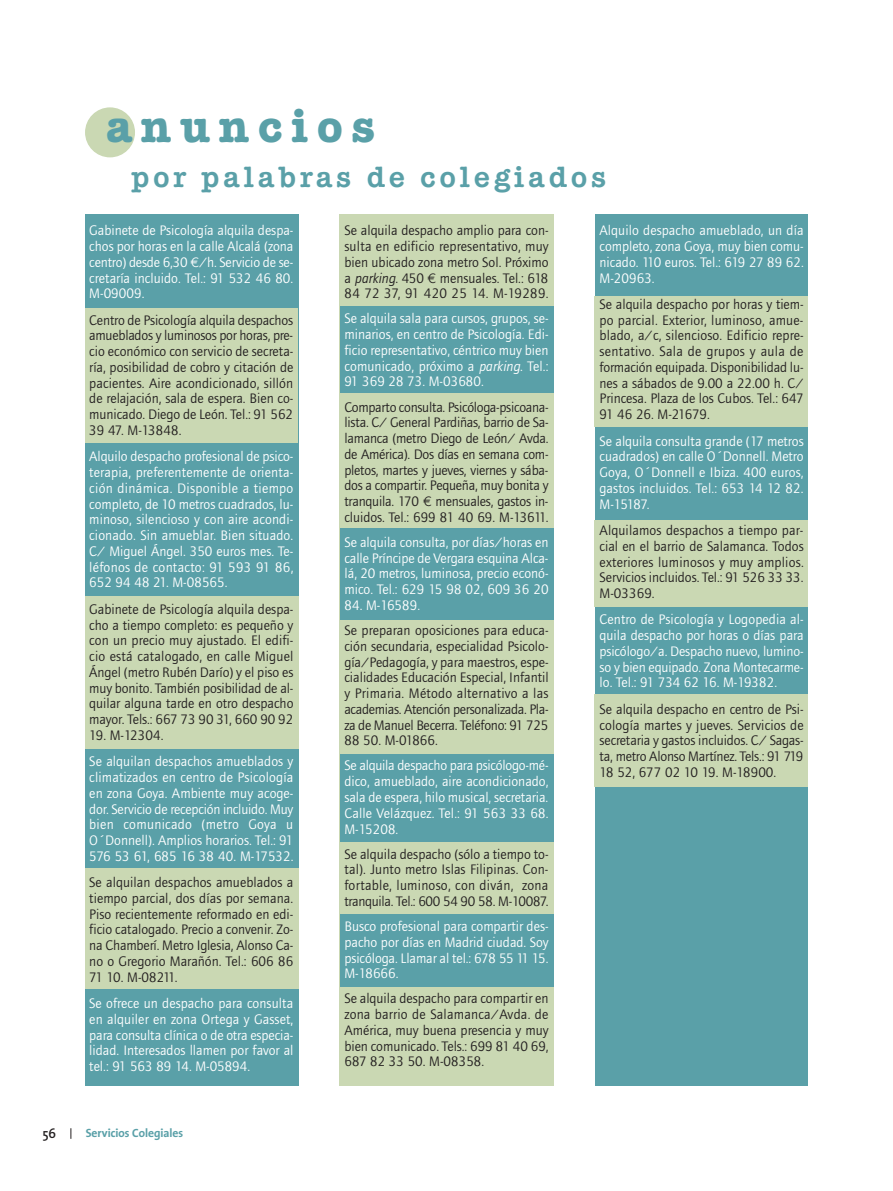
<style>
.page{position:relative;width:893px;height:1191px;background:#fff}
.page>*{position:absolute;margin:0;border:0;box-sizing:border-box;transform-origin:0 0}
.t1{font:700 42px "Typewriter";letter-spacing:.2em;color:#5aa0a8}
.t2{font:600 27px "Typewriter";letter-spacing:.135em;color:#5aa0a8}
.t3{font:14.25px/15.8px "Foundry Journal";letter-spacing:-.005em;color:#231f20;text-align:justify}
.t4{font:14.25px/15.8px "Foundry Journal";color:#fff;text-align:justify}
.t5{font:600 13.5px "Thesis Sans";color:#231f20}
.t6{font:700 12px "Thesis Sans";color:#5aa0a8}
.s1{font-family:"Euro Sans ITC"}
.s2{color:#231f20}
.s3{font-style:italic}
.s4{color:#fff}
</style>
<div class="page">
<div style="left:595px;top:214px;width:213px;height:871px;background:#5aa0a8"></div>
<div style="left:340px;top:214px;width:214px;height:871px;background:#cad8b3"></div>
<div style="left:340px;top:754px;width:213px;height:87px;background:#5aa0a8"></div>
<div style="left:85px;top:214px;width:213px;height:871px;background:#5aa0a8"></div>
<div style="left:594px;top:520px;width:214px;height:86px;background:#cad8b3"></div>
<div style="left:594px;top:296px;width:214px;height:131px;background:#cad8b3"></div>
<div style="left:85px;top:868px;width:214px;height:121px;background:#cad8b3"></div>
<svg style="left:85px;top:107px;width:50px;height:50px"></svg>
<div style="left:85px;top:308px;width:213px;height:135px;background:#cad8b3"></div>
<div style="left:85px;top:596px;width:213px;height:153px;background:#cad8b3"></div>
<div style="left:340px;top:306px;width:214px;height:86px;background:#5aa0a8"></div>
<div style="left:340px;top:528px;width:214px;height:92px;background:#5aa0a8"></div>
<div style="left:594px;top:694px;width:214px;height:93px;background:#cad8b3"></div>
<div style="left:340px;top:914px;width:214px;height:73px;background:#5aa0a8"></div>
<p class="t1" style="left:106px;top:103px;width:271px">anuncios</p>
<p class="t2" style="left:131px;top:161px;width:477px">por palabras de colegiados</p>
<p class="t4" style="left:89px;top:222px;width:206px">Gabinete de Psicología alquila despa&shy;chos por horas en la calle Alcalá (zona centro) desde 6,30 <span class="s1">¤</span>/h. Servicio de se&shy;cretaría incluido. Tel.: 91 532 46 80.<br>M-09009.</p>
<p class="t3" style="left:89px;top:312px;width:206px">Centro de Psicología alquila despachos amueblados y luminosos por horas, pre&shy;cio económico con servicio de secreta&shy;ría, posibilidad de cobro y citación de pacientes. Aire acondicionado, sillón de relajación, sala de espera. Bien co&shy;municado. Diego de León. Tel.: 91 562<br>39 47. M-13848.</p>
<p class="t4" style="left:89px;top:448px;width:206px">Alquilo despacho profesional de psico&shy;terapia, preferentemente de orienta&shy;ción dinámica. Disponible a tiempo completo, de 10 metros cuadrados, lu&shy;minoso, silencioso y con aire acondi&shy;cionado. Sin amueblar. Bien situado.<br>C/ Miguel Ángel. 350 euros mes. Te&shy;léfonos de contacto: 91 593 91 86, 652 94 48 21. M-08565.</p>
<p class="t3" style="left:89px;top:601px;width:206px">Gabinete de Psicología alquila despa&shy;cho a tiempo completo: es pequeño y con un precio muy ajustado. El edifi&shy;cio está catalogado, en calle Miguel Ángel (metro Rubén Darío) y el piso es muy bonito. También posibilidad de al&shy;quilar alguna tarde en otro despacho mayor. Tels.: 667 73 90 31, 660 90 92</p>
<p class="t4" style="left:89px;top:721px;width:206px;line-height:26.4px"><span class="s2">19. M-12304.<br></span>Se alquilan despachos amueblados y</p>
<p class="t4" style="left:89px;top:769px;width:206px">climatizados en centro de Psicología en zona Goya. Ambiente muy acoge&shy;dor. Servicio de recepción incluido. Muy bien comunicado (metro Goya u O´Donnell). Amplios horarios. Tel.: 91<br>576 53 61, 685 16 38 40. M-17532.</p>
<p class="t3" style="left:89px;top:874px;width:206px">Se alquilan despachos amueblados a tiempo parcial, dos días por semana.<br>Piso recientemente reformado en edi&shy;ficio catalogado. Precio a convenir. Zo&shy;na Chamberí. Metro Iglesia, Alonso Ca&shy;no o Gregorio Marañón. Tel.: 606 86<br>71 10. M-08211.</p>
<p class="t4" style="left:89px;top:995px;width:206px">Se ofrece un despacho para consulta en alquiler en zona Ortega y Gasset, para consulta clínica o de otra especia&shy;lidad. Interesados llamen por favor al tel.: 91 563 89 14. M-05894.</p>
<p class="t4" style="left:600px;top:222px;width:206px">Alquilo despacho amueblado, un día completo, zona Goya, muy bien comu&shy;nicado. 110 euros. Tel.: 619 27 89 62.<br>M-20963.</p>
<p class="t3" style="left:600px;top:296px;width:206px">Se alquila despacho por horas y tiem&shy;po parcial. Exterior, luminoso, amue&shy;blado, a/c, silencioso. Edificio repre&shy;sentativo. Sala de grupos y aula de formación equipada. Disponibilidad lu&shy;nes a sábados de 9.00 a 22.00 h. C/ Princesa. Plaza de los Cubos. Tel.: 647<br>91 46 26. M-21679.</p>
<p class="t4" style="left:600px;top:433px;width:206px">Se alquila consulta grande (17 metros cuadrados) en calle O´Donnell. Metro Goya, O´Donnell e Ibiza. 400 euros, gastos incluidos. Tel.: 653 14 12 82.<br>M-15187.</p>
<p class="t3" style="left:600px;top:522px;width:206px">Alquilamos despachos a tiempo par&shy;cial en el barrio de Salamanca. Todos exteriores luminosos y muy amplios.<br>Servicios incluidos. Tel.: 91 526 33 33.<br>M-03369.</p>
<p class="t4" style="left:600px;top:611px;width:206px">Centro de Psicología y Logopedia al&shy;quila despacho por horas o días para psicólogo/a. Despacho nuevo, lumino&shy;so y bien equipado. Zona Montecarme&shy;lo. Tel.: 91 734 62 16. M-19382.</p>
<p class="t3" style="left:600px;top:701px;width:206px">Se alquila despacho en centro de Psi&shy;cología martes y jueves. Servicios de secretaria y gastos incluidos. C/ Sagas&shy;ta, metro Alonso Martínez. Tels.: 91 719<br>18 52, 677 02 10 19. M-18900.</p>
<p class="t3" style="left:344px;top:222px;width:206px">Se alquila despacho amplio para con&shy;sulta en edificio representativo, muy bien ubicado zona metro Sol. Próximo a <span class="s3">parking</span>. 450 <span class="s1">¤</span> mensuales. Tel.: 618<br>84 72 37, 91 420 25 14. M-19289.</p>
<p class="t4" style="left:344px;top:310px;width:206px">Se alquila sala para cursos, grupos, se&shy;minarios, en centro de Psicología. Edi&shy;ficio representativo, céntrico muy bien comunicado, próximo a <span class="s3">parking</span>. Tel.:<br>91 369 28 73. M-03680.</p>
<p class="t3" style="left:344px;top:399px;width:206px">Comparto consulta. Psicóloga-psicoana&shy;lista. C/ General Pardiñas, barrio de Sa&shy;lamanca (metro Diego de León/ Avda. de América). Dos días en semana com&shy;pletos, martes y jueves, viernes y sába&shy;dos a compartir. Pequeña, muy bonita y tranquila. 170 <span class="s1">¤</span> mensuales, gastos in&shy;cluidos. Tel.: 699 81 40 69. M-13611.</p>
<p class="t4" style="left:344px;top:534px;width:206px">Se alquila consulta, por días/horas en calle Príncipe de Vergara esquina Alca&shy;lá, 20 metros, luminosa, precio econó&shy;mico. Tel.: 629 15 98 02, 609 36 20</p>
<p class="t3" style="left:344px;top:592px;width:206px;line-height:25px"><span class="s4">84. M-16589.<br></span>Se preparan oposiciones para educa-</p>
<p class="t3" style="left:344px;top:638px;width:206px">ción secundaria, especialidad Psicolo&shy;gía/Pedagogía, y para maestros, espe&shy;cialidades Educación Especial, Infantil y Primaria. Método alternativo a las academias. Atención personalizada. Pla&shy;za de Manuel Becerra. Teléfono: 91 725<br>88 50. M-01866.</p>
<p class="t4" style="left:344px;top:757px;width:206px">Se alquila despacho para psicólogo-mé&shy;dico, amueblado, aire acondicionado, sala de espera, hilo musical, secretaria.<br>Calle Velázquez. Tel.: 91 563 33 68.<br>M-15208.</p>
<p class="t3" style="left:344px;top:846px;width:206px">Se alquila despacho (sólo a tiempo to&shy;tal). Junto metro Islas Filipinas. Con&shy;fortable, luminoso, con diván, zona tranquila. Tel.: 600 54 90 58. M-10087.</p>
<p class="t4" style="left:344px;top:918px;width:206px">Busco profesional para compartir des&shy;pacho por días en Madrid ciudad. Soy psicóloga. Llamar al tel.: 678 55 11 15.<br>M-18666.</p>
<p class="t3" style="left:344px;top:990px;width:206px">Se alquila despacho para compartir en zona barrio de Salamanca/Avda. de América, muy buena presencia y muy bien comunicado. Tels.: 699 81 40 69, 687 82 33 50. M-08358.</p>
<p class="t5" style="left:43px;top:1128px;width:15px">56</p>
<p class="t6" style="left:86px;top:1128px;width:99px">Servicios Colegiales</p>
</div>
